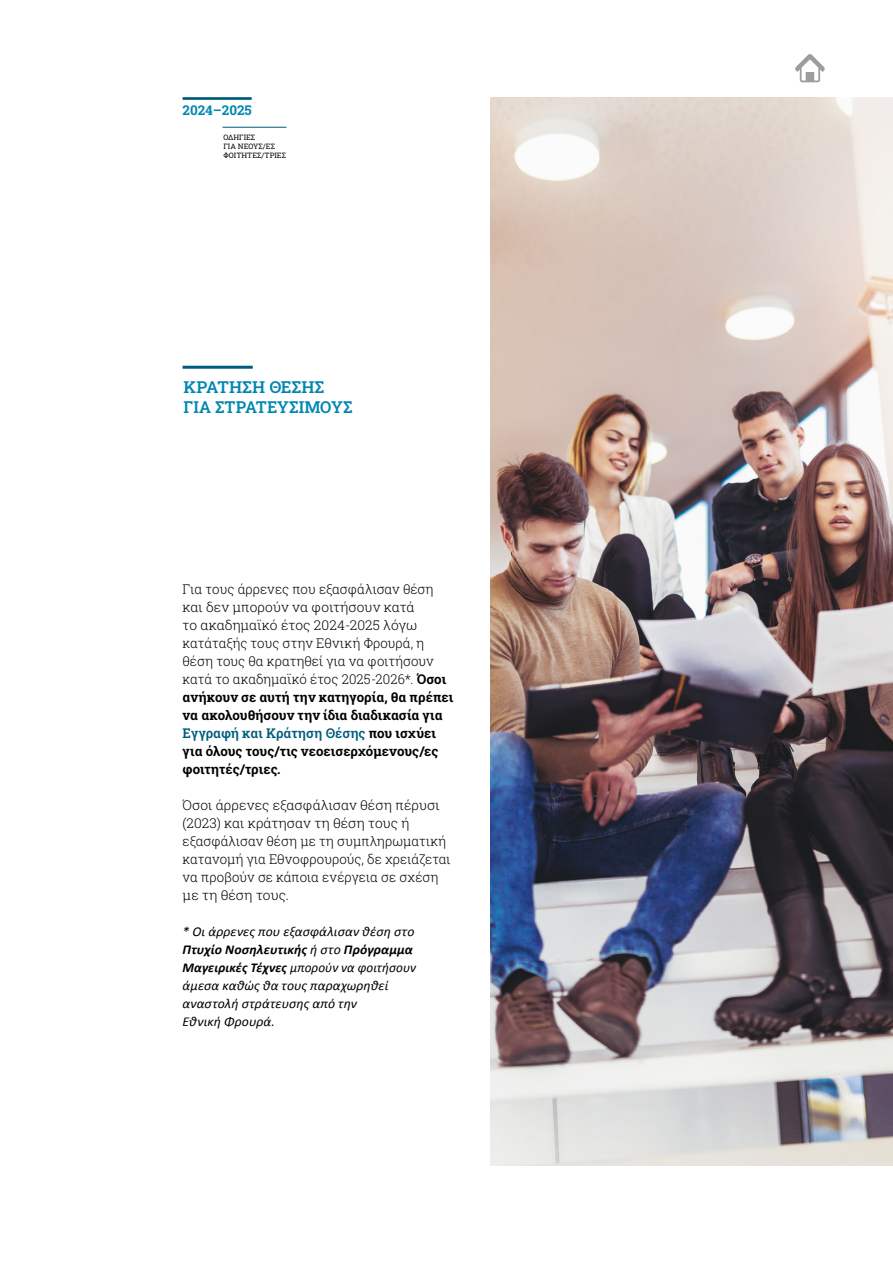
<style>
.page{position:relative;width:893px;height:1263px;background:#fff}
.page>*{position:absolute;margin:0;border:0;box-sizing:border-box;transform-origin:0 0}
.t1{font:16.5px/19.8px "Roboto Slab";letter-spacing:.005em;color:#0087b1}
.t2{font:13.5px/18px "Roboto Slab";color:#000}
.t3{font:italic 13.5px/18px "Calibri";letter-spacing:.005em;color:#000}
.t4{font:13.5px "Roboto Slab";color:#0087b1}
.t5{font:7.5px/9px "Roboto Slab";color:#000}
.s1{color:#005c7d}
.s2{font-weight:700}
</style>
<div class="page">
<hr style="left:222px;top:127px;width:64px;height:1px;background:#005c7d">
<hr style="left:183px;top:97px;width:69px;height:3px;background:#005c7d">
<hr style="left:183px;top:366px;width:70px;height:3px;background:#005c7d">
<svg style="left:795px;top:54px;width:30px;height:28px"></svg>
<img style="left:491px;top:97px;width:402px;height:1068px">
<p class="t4" style="left:183px;top:101px;width:71px">2024–2025</p>
<p class="t5" style="left:223px;top:132px;width:64px">ΟΔΗΓΙΕΣ<br>ΓΙΑ ΝΕΟΥΣ/ΕΣ<br>ΦΟΙΤΗΤΕΣ/ΤΡΙΕΣ</p>
<p class="t1" style="left:184px;top:376px;width:170px">ΚΡΑΤΗΣΗ ΘΕΣΗΣ<br>ΓΙΑ ΣΤΡΑΤΕΥΣΙΜΟΥΣ</p>
<p class="t2" style="left:183px;top:580px;width:272px">Για τους άρρενες που εξασφάλισαν θέση και δεν μπορούν να φοιτήσουν κατά<br>το ακαδημαϊκό έτος 2024-2025 λόγω κατάταξής τους στην Εθνική Φρουρά, η θέση τους θα κρατηθεί για να φοιτήσουν κατά το ακαδημαϊκό έτος 2025-2026*. Όσοι ανήκουν σε αυτή την κατηγορία, θα πρέπει να ακολουθήσουν την ίδια διαδικασία για <span class="s1">Εγγραφή και Κράτηση Θέσης</span> που ισχύει για όλους τους/τις νεοεισερχόμενους/ες φοιτητές/τριες.</p>
<p class="t2" style="left:183px;top:796px;width:270px">Όσοι άρρενες εξασφάλισαν θέση πέρυσι (2023) και κράτησαν τη θέση τους ή εξασφάλισαν θέση με τη συμπληρωματική κατανομή για Εθνοφρουρούς, δε χρειάζεται να προβούν σε κάποια ενέργεια σε σχέση με τη θέση τους.</p>
<p class="t3" style="left:183px;top:922px;width:235px">* Οι άρρενες που εξασφάλισαν θέση στο<br><span class="s2">Πτυχίο Νοσηλευτικής</span> ή στο <span class="s2">Πρόγραμμα<br>Μαγειρικές Τέχνες</span> μπορούν να φοιτήσουν άμεσα καθώς θα τους παραχωρηθεί αναστολή στράτευσης από την<br>Εθνική Φρουρά.</p>
</div>
